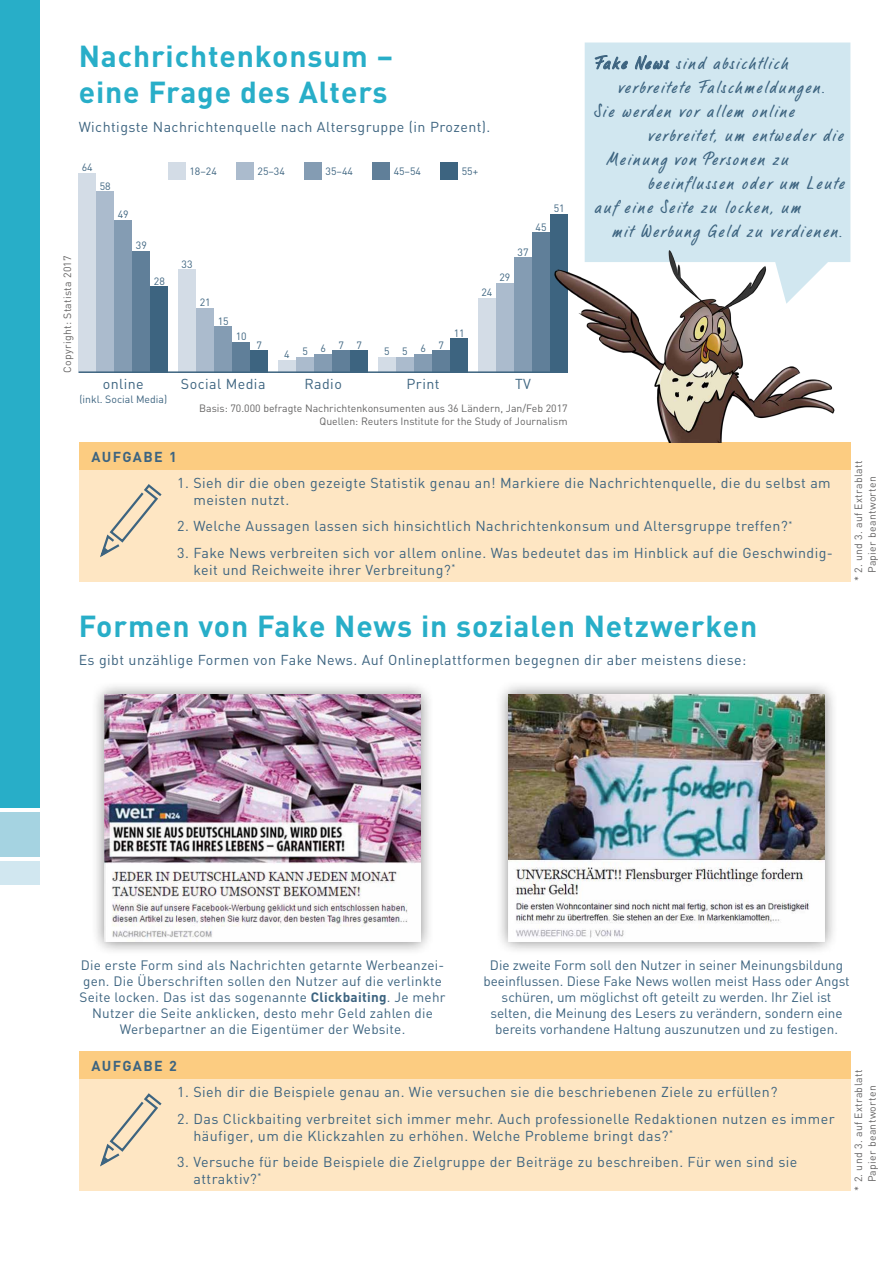
<style>
.page{position:relative;width:893px;height:1263px;background:#fff}
.page>*{position:absolute;margin:0;border:0;box-sizing:border-box;transform-origin:0 0}
.t1{font:700 30px/36px "DIN";letter-spacing:.03em;color:#28aec8}
.t2{font:18px "LP Bambus";letter-spacing:.12em;color:#3d6480}
.t3{font:14.25px/17.1px "DIN";letter-spacing:.03em;color:#3d6480}
.t4{font:700 14.25px "DIN";letter-spacing:.1em;color:#3d6480}
.t5{font:13.5px/16.2px "DIN";color:#3d6480;text-align:center}
.t6{font:13.5px/16.2px "DIN";letter-spacing:.02em;color:#3d6480;text-align:center}
.t7{font:10.5px/13.5px "DIN";color:#646363;text-align:right}
.t8{font:10.5px/13.5px "DIN";letter-spacing:.03em;color:#646363}
.t9{font:10.5px "DIN";color:#3d6480}
.s1{font-weight:700}
</style>
<div class="page">
<div style="left:0;top:0;width:39px;height:808px;background:#28aec8"></div>
<div style="left:0;top:861px;width:39px;height:23px;background:#d1e7f0"></div>
<div style="left:0;top:812px;width:39px;height:45px;background:#a5d3e1"></div>
<div style="left:79px;top:470px;width:771px;height:111px;background:#fee6c3"></div>
<div style="left:79px;top:442px;width:771px;height:28px;background:#fccc81"></div>
<svg style="left:100px;top:484px;width:62px;height:73px"></svg>
<div style="left:79px;top:1079px;width:771px;height:112px;background:#fee6c3"></div>
<div style="left:79px;top:1051px;width:771px;height:28px;background:#fccc81"></div>
<svg style="left:100px;top:1093px;width:62px;height:74px"></svg>
<div style="left:585px;top:43px;width:265px;height:162px;background:#d1e7f0"></div>
<svg style="left:594px;top:55px;width:34px;height:15px"></svg>
<svg style="left:635px;top:55px;width:35px;height:15px"></svg>
<div style="left:91px;top:680px;width:343px;height:276px;background:#000;opacity:.5"></div>
<img style="left:105px;top:694px;width:315px;height:247px">
<div style="left:495px;top:681px;width:343px;height:274px;background:#000;opacity:.5"></div>
<img style="left:509px;top:694px;width:315px;height:247px">
<div style="left:168px;top:162px;width:17px;height:17px;background:#d3dce6"></div>
<div style="left:236px;top:162px;width:17px;height:17px;background:#abbbcd"></div>
<div style="left:304px;top:162px;width:17px;height:17px;background:#849cb3"></div>
<div style="left:372px;top:162px;width:17px;height:17px;background:#607f99"></div>
<div style="left:440px;top:162px;width:17px;height:17px;background:#3d6480"></div>
<div style="left:79px;top:173px;width:17px;height:200px;background:#d3dce6"></div>
<div style="left:97px;top:192px;width:17px;height:181px;background:#abbbcd"></div>
<div style="left:115px;top:220px;width:17px;height:153px;background:#849cb3"></div>
<div style="left:133px;top:251px;width:17px;height:122px;background:#607f99"></div>
<div style="left:151px;top:287px;width:17px;height:86px;background:#3d6480"></div>
<div style="left:179px;top:270px;width:17px;height:103px;background:#d3dce6"></div>
<div style="left:197px;top:308px;width:17px;height:65px;background:#abbbcd"></div>
<div style="left:215px;top:327px;width:17px;height:46px;background:#849cb3"></div>
<div style="left:233px;top:342px;width:17px;height:31px;background:#607f99"></div>
<div style="left:251px;top:351px;width:17px;height:22px;background:#3d6480"></div>
<div style="left:279px;top:360px;width:17px;height:13px;background:#d3dce6"></div>
<div style="left:297px;top:357px;width:17px;height:16px;background:#abbbcd"></div>
<div style="left:315px;top:354px;width:17px;height:19px;background:#849cb3"></div>
<div style="left:333px;top:351px;width:17px;height:22px;background:#607f99"></div>
<div style="left:351px;top:351px;width:17px;height:22px;background:#3d6480"></div>
<div style="left:378px;top:357px;width:17px;height:16px;background:#d3dce6"></div>
<div style="left:396px;top:357px;width:18px;height:16px;background:#abbbcd"></div>
<div style="left:415px;top:354px;width:17px;height:19px;background:#849cb3"></div>
<div style="left:451px;top:339px;width:17px;height:34px;background:#3d6480"></div>
<div style="left:433px;top:351px;width:17px;height:22px;background:#607f99"></div>
<div style="left:478px;top:298px;width:17px;height:75px;background:#d3dce6"></div>
<div style="left:496px;top:283px;width:17px;height:90px;background:#abbbcd"></div>
<div style="left:514px;top:258px;width:17px;height:115px;background:#849cb3"></div>
<div style="left:533px;top:233px;width:17px;height:140px;background:#607f99"></div>
<hr style="left:79px;top:371px;width:489px;height:2px;background:#3d6480">
<img style="left:535px;top:205px;width:316px;height:237px">
<h1 class="t1" style="left:79px;top:37px;width:316px">Nachrichtenkonsum – eine Frage des Alters</h1>
<p class="t3" style="left:79px;top:118px;width:413px">Wichtigste Nachrichtenquelle nach Altersgruppe (in Prozent).</p>
<p class="t9" style="left:82px;top:161px;width:12px">64</p>
<p class="t9" style="left:100px;top:179px;width:12px">58</p>
<p class="t9" style="left:118px;top:208px;width:12px">49</p>
<p class="t8" style="left:60px;top:373px;width:119px;rotate:-90deg">Copyright: Statista 2017</p>
<p class="t9" style="left:136px;top:239px;width:12px">39</p>
<p class="t9" style="left:154px;top:274px;width:12px">28</p>
<p class="t3" style="left:103px;top:375px;width:43px">online</p>
<p class="t9" style="left:79px;top:393px;width:89px">(inkl. Social Media)</p>
<p class="t9" style="left:189px;top:165px;width:29px">18–24</p>
<p class="t9" style="left:258px;top:165px;width:29px">25–34</p>
<p class="t9" style="left:326px;top:165px;width:29px">35–44</p>
<p class="t9" style="left:394px;top:165px;width:29px">45–54</p>
<p class="t9" style="left:462px;top:165px;width:18px">55+</p>
<p class="t9" style="left:182px;top:257px;width:12px">33</p>
<p class="t9" style="left:200px;top:295px;width:12px">21</p>
<p class="t9" style="left:218px;top:314px;width:12px">15</p>
<p class="t9" style="left:236px;top:330px;width:12px">10</p>
<p class="t9" style="left:257px;top:338px;width:7px">7</p>
<p class="t9" style="left:284px;top:342px;width:79px">45677</p>
<p class="t9" style="left:384px;top:343px;width:61px">5567</p>
<p class="t9" style="left:454px;top:326px;width:12px">11</p>
<p class="t9" style="left:481px;top:286px;width:12px">24</p>
<p class="t9" style="left:499px;top:271px;width:12px">29</p>
<p class="t9" style="left:518px;top:245px;width:12px">37</p>
<p class="t9" style="left:536px;top:220px;width:12px">45</p>
<p class="t3" style="left:181px;top:375px;width:86px">Social Media</p>
<p class="t3" style="left:304px;top:375px;width:39px">Radio</p>
<p class="t3" style="left:407px;top:375px;width:35px">Print</p>
<p class="t3" style="left:515px;top:375px;width:18px">TV</p>
<p class="t9" style="left:554px;top:201px;width:12px">51</p>
<p class="t7" style="left:199px;top:401px;width:370px">Basis: 70.000 befragte Nachrichtenkonsumenten aus 36 Ländern, Jan/Feb 2017<br>Quellen: Reuters Institute for the Study of Journalism</p>
<p class="t2" style="left:594px;top:52px;width:195px">Fake News sind absichtlich</p>
<p class="t2" style="left:618px;top:76px;width:208px">verbreitete Falschmeldungen.</p>
<p class="t2" style="left:594px;top:100px;width:202px">Sie werden vor allem online</p>
<p class="t2" style="left:648px;top:124px;width:197px">verbreitet, um entweder die</p>
<p class="t2" style="left:606px;top:148px;width:184px">Meinung von Personen zu</p>
<p class="t2" style="left:648px;top:172px;width:198px">beeinflussen oder um Leute</p>
<p class="t2" style="left:594px;top:196px;width:208px">auf eine Seite zu locken, um</p>
<p class="t2" style="left:612px;top:220px;width:231px">mit Werbung Geld zu verdienen.</p>
<p class="t4" style="left:91px;top:447px;width:87px">AUFGABE 1</p>
<p class="t3" style="left:193px;top:474px;width:639px;text-indent:-16px">1. Sieh dir die oben gezeigte Statistik genau an! Markiere die Nachrichtenquelle, die du selbst am meisten nutzt.</p>
<p class="t3" style="left:177px;top:517px;width:617px">2. Welche Aussagen lassen sich hinsichtlich Nachrichtenkonsum und Altersgruppe treffen?<sup>*</sup></p>
<p class="t3" style="left:193px;top:544px;width:641px;text-indent:-16px">3. Fake News verbreiten sich vor allem online. Was bedeutet das im Hinblick auf die Geschwindig&shy;keit und Reichweite ihrer Verbreitung?<sup>*</sup></p>
<p class="t8" style="left:851px;top:573px;width:114px;text-indent:-8px;rotate:-90deg">* 2. und 3. auf Extrablatt<br>Papier beantworten</p>
<h1 class="t1" style="left:79px;top:607px;width:680px">Formen von Fake News in sozialen Netzwerken</h1>
<p class="t3" style="left:79px;top:651px;width:669px">Es gibt unzählige Formen von Fake News. Auf Onlineplattformen begegnen dir aber meistens diese:</p>
<p class="t6" style="left:80px;top:956px;width:367px">Die erste Form sind als Nachrichten getarnte Werbeanzei&shy;gen. Die Überschriften sollen den Nutzer auf die verlinkte Seite locken. Das ist das sogenannte <span class="s1">Clickbaiting</span>. Je mehr Nutzer die Seite anklicken, desto mehr Geld zahlen die Werbepartner an die Eigentümer der Website.</p>
<p class="t5" style="left:483px;top:956px;width:368px">Die zweite Form soll den Nutzer in seiner Meinungsbildung beeinflussen. Diese Fake News wollen meist Hass oder Angst schüren, um möglichst oft geteilt zu werden. Ihr Ziel ist selten, die Meinung des Lesers zu verändern, sondern eine bereits vorhandene Haltung auszunutzen und zu festigen.</p>
<p class="t4" style="left:91px;top:1057px;width:87px">AUFGABE 2</p>
<p class="t3" style="left:177px;top:1083px;width:602px">1. Sieh dir die Beispiele genau an. Wie versuchen sie die beschriebenen Ziele zu erfüllen?</p>
<p class="t3" style="left:193px;top:1109px;width:643px;text-indent:-16px">2. Das Clickbaiting verbreitet sich immer mehr. Auch professionelle Redaktionen nutzen es immer häufiger, um die Klickzahlen zu erhöhen. Welche Probleme bringt das?<sup>*</sup></p>
<p class="t3" style="left:193px;top:1153px;width:605px;text-indent:-16px">3. Versuche für beide Beispiele die Zielgruppe der Beiträge zu beschreiben. Für wen sind sie attraktiv?<sup>*</sup></p>
<p class="t8" style="left:851px;top:1182px;width:114px;text-indent:-8px;rotate:-90deg">* 2. und 3. auf Extrablatt<br>Papier beantworten</p>
</div>
